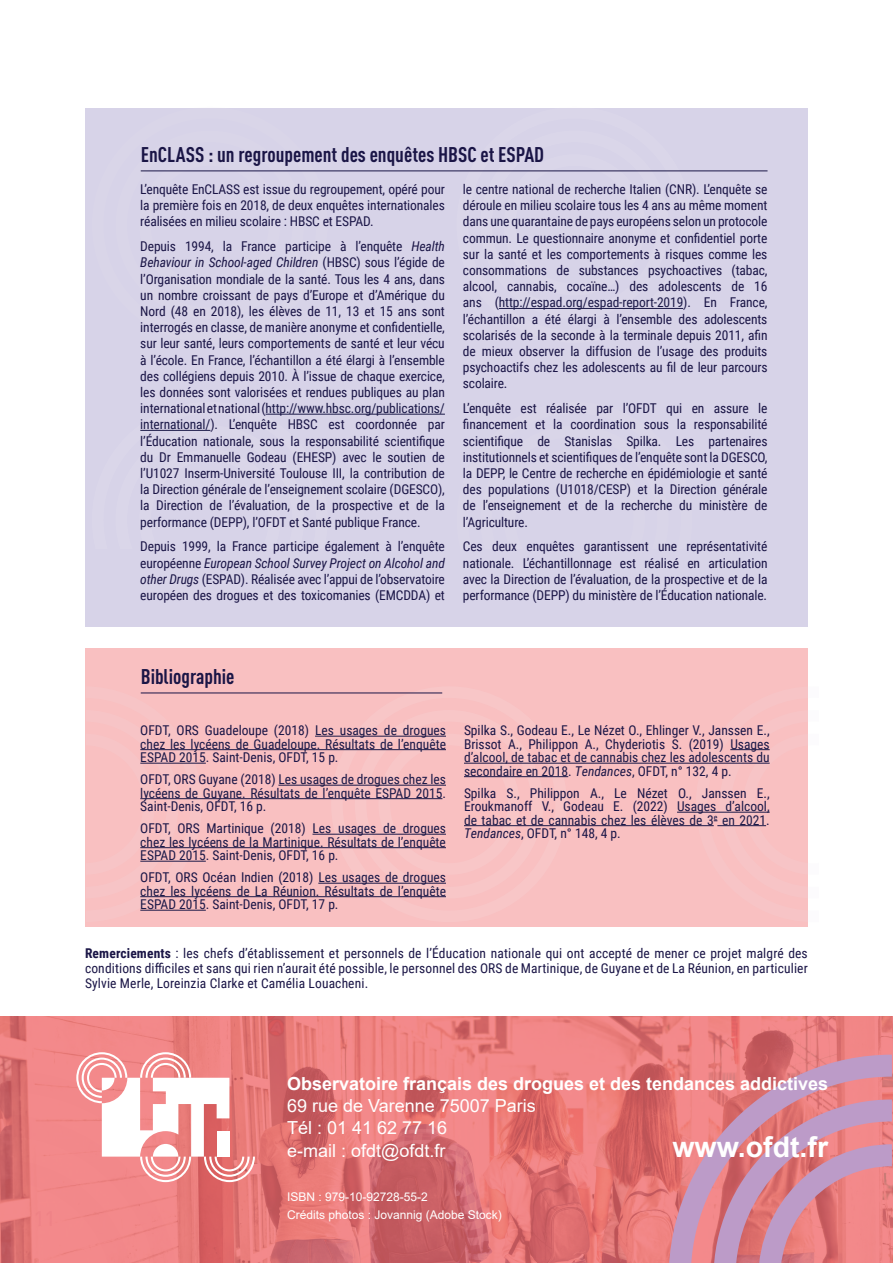
<style>
.page{position:relative;width:893px;height:1263px;background:#fff}
.page>*{position:absolute;margin:0;border:0;box-sizing:border-box;transform-origin:0 0}
.t1{font:700 28.5px "Arial";color:#fff}
.t2{font:700 condensed 21px "DIN Pro";color:#1a1546}
.t3{font:18px/22.2px "Arial";color:#fff}
.t4{font:700 18px "Arial";color:#fff}
.t5{font:13.5px/16.2px "Roboto Condensed";letter-spacing:-.01em;color:#1a1546;text-align:justify}
.t6{font:13.5px/13.5px "Roboto Condensed";color:#1b1948;text-align:justify}
.t7{font:12px/18px "Arial";color:#fff}
.s1{font-style:italic}
.s2{color:#1b1948}
.s3{color:#1a1546}
.s4{font-weight:700}
</style>
<div class="page">
<div style="left:85px;top:649px;width:723px;height:278px;background:#f9c0c1"></div>
<svg style="left:140px;top:692px;width:62px;height:218px"></svg>
<svg style="left:331px;top:692px;width:236px;height:206px"></svg>
<svg style="left:355px;top:710px;width:188px;height:188px"></svg>
<hr style="left:141px;top:693px;width:301px;height:1px;background:#1a1546">
<hr style="left:315px;top:736px;width:131px;height:1px;background:#1b1948">
<hr style="left:140px;top:749px;width:306px;height:1px;background:#1b1948">
<hr style="left:140px;top:763px;width:66px;height:1px;background:#1b1948">
<hr style="left:278px;top:785px;width:168px;height:1px;background:#1b1948">
<hr style="left:140px;top:798px;width:302px;height:1px;background:#1b1948">
<hr style="left:312px;top:834px;width:134px;height:1px;background:#1b1948">
<hr style="left:140px;top:847px;width:306px;height:1px;background:#1b1948">
<hr style="left:140px;top:861px;width:66px;height:1px;background:#1b1948">
<hr style="left:318px;top:883px;width:128px;height:1px;background:#1b1948">
<hr style="left:140px;top:896px;width:306px;height:1px;background:#1b1948">
<hr style="left:140px;top:910px;width:66px;height:1px;background:#1b1948">
<hr style="left:464px;top:763px;width:306px;height:1px;background:#1b1948">
<hr style="left:464px;top:776px;width:104px;height:1px;background:#1b1948">
<hr style="left:677px;top:812px;width:93px;height:1px;background:#1b1948">
<hr style="left:464px;top:825px;width:250px;height:1px;background:#1b1948">
<svg style="left:696px;top:749px;width:74px;height:78px"></svg>
<hr style="left:717px;top:825px;width:49px;height:1px;background:#1b1948">
<svg style="left:0;top:1016px;width:893px;height:247px;background:#e27576"></svg>
<svg style="left:0;top:1052px;width:255px;height:211px;background:#ed9292"></svg>
<svg style="left:669px;top:1055px;width:223px;height:208px;background:#db8592"></svg>
<svg style="left:713px;top:1099px;width:179px;height:164px;background:#d48697"></svg>
<div style="left:85px;top:108px;width:723px;height:519px;background:#d7d3e8"></div>
<svg style="left:140px;top:170px;width:164px;height:2px"></svg>
<svg style="left:480px;top:170px;width:189px;height:139px"></svg>
<hr style="left:141px;top:171px;width:626px;height:1px;background:#1a1546">
<hr style="left:266px;top:414px;width:179px;height:1px;background:#1b1948">
<hr style="left:140px;top:430px;width:70px;height:1px;background:#1b1948">
<hr style="left:499px;top:308px;width:184px;height:1px;background:#1b1948">
<h2 class="t2" style="left:141px;top:139px;width:405px">EnCLASS : un regroupement des enquêtes HBSC et ESPAD</h2>
<p class="t5" style="left:140px;top:181px;width:306px">L’enquête EnCLASS est issue du regroupement, opéré pour la première fois en 2018, de deux enquêtes internationales réalisées en milieu scolaire : HBSC et ESPAD.</p>
<p class="t5" style="left:140px;top:238px;width:306px">Depuis 1994, la France participe à l’enquête <span class="s1">Health Behaviour in School-aged Children</span> (HBSC) sous l’égide de l’Organisation mondiale de la santé. Tous les 4 ans, dans un nombre croissant de pays d’Europe et d’Amérique du Nord (48 en 2018), les élèves de 11, 13 et 15 ans sont interrogés en classe, de manière anonyme et confidentielle, sur leur santé, leurs comportements de santé et leur vécu à l’école. En France, l’échantillon a été élargi à l’ensemble des collégiens depuis 2010. À l’issue de chaque exercice, les données sont valorisées et rendues publiques au plan international et national (<span class="s2">http://www.hbsc.org/publications/ international/</span>). L’enquête HBSC est coordonnée par l’Éducation nationale, sous la responsabilité scientifique du Dr Emmanuelle Godeau (EHESP) avec le soutien de l’U1027 Inserm-Université Toulouse III, la contribution de la Direction générale de l’enseignement scolaire (DGESCO), la Direction de l’évaluation, de la prospective et de la performance (DEPP), l’OFDT et Santé publique France.</p>
<p class="t5" style="left:140px;top:538px;width:306px">Depuis 1999, la France participe également à l’enquête européenne <span class="s1">European School Survey Project on Alcohol and other Drugs</span> (ESPAD). Réalisée avec l’appui de l’observatoire européen des drogues et des toxicomanies (EMCDDA) et</p>
<p class="t5" style="left:463px;top:181px;width:306px">le centre national de recherche Italien (CNR). L’enquête se déroule en milieu scolaire tous les 4 ans au même moment dans une quarantaine de pays européens selon un protocole commun. Le questionnaire anonyme et confidentiel porte sur la santé et les comportements à risques comme les consommations de substances psychoactives (tabac, alcool, cannabis, cocaïne…) des adolescents de 16 ans (<span class="s2">http://espad.org/espad-report-2019</span>). En France, l’échantillon a été élargi à l’ensemble des adolescents scolarisés de la seconde à la terminale depuis 2011, afin de mieux observer la diffusion de l’usage des produits psychoactifs chez les adolescents au fil de leur parcours scolaire.</p>
<p class="t5" style="left:463px;top:400px;width:306px">L’enquête est réalisée par l’OFDT qui en assure le financement et la coordination sous la responsabilité scientifique de Stanislas Spilka. Les partenaires institutionnels et scientifiques de l’enquête sont la DGESCO, la DEPP, le Centre de recherche en épidémiologie et santé des populations (U1018/CESP) et la Direction générale de l’enseignement et de la recherche du ministère de l’Agriculture.</p>
<p class="t5" style="left:463px;top:538px;width:306px">Ces deux enquêtes garantissent une représentativité nationale. L’échantillonnage est réalisé en articulation avec la Direction de l’évaluation, de la prospective et de la performance (DEPP) du ministère de l’Éducation nationale.</p>
<h2 class="t2" style="left:141px;top:661px;width:95px">Bibliographie</h2>
<p class="t6" style="left:140px;top:723px;width:307px"><span class="s3">OFDT, ORS Guadeloupe (2018)</span> Les usages de drogues chez les lycéens de Guadeloupe. Résultats de l’enquête ESPAD 2015<span class="s3">. Saint-Denis, OFDT, 15 p.</span></p>
<p class="t6" style="left:140px;top:772px;width:307px"><span class="s3">OFDT, ORS Guyane (2018)</span> Les usages de drogues chez les lycéens de Guyane. Résultats de l’enquête ESPAD 2015<span class="s3">.<br>Saint-Denis, OFDT, 16 p.</span></p>
<p class="t6" style="left:140px;top:821px;width:307px"><span class="s3">OFDT, ORS Martinique (2018)</span> Les usages de drogues chez les lycéens de la Martinique. Résultats de l’enquête ESPAD 2015<span class="s3">. Saint-Denis, OFDT, 16 p.</span></p>
<p class="t6" style="left:140px;top:870px;width:307px"><span class="s3">OFDT, ORS Océan Indien (2018)</span> Les usages de drogues chez les lycéens de La Réunion. Résultats de l’enquête ESPAD 2015<span class="s3">. Saint-Denis, OFDT, 17 p.</span></p>
<p class="t5" style="left:464px;top:723px;width:307px;line-height:13.5px">Spilka S., Godeau E., Le Nézet O., Ehlinger V., Janssen E., Brissot A., Philippon A., Chyderiotis S. (2019) <span class="s2">Usages d’alcool, de tabac et de cannabis chez les adolescents du secondaire en 2018</span>. <span class="s1">Tendances</span>, OFDT, n° 132, 4 p.</p>
<p class="t5" style="left:464px;top:786px;width:307px;line-height:13.5px">Spilka S., Philippon A., Le Nézet O., Janssen E., Eroukmanoff V., Godeau E. (2022) <span class="s2">Usages d’alcool, de tabac et de cannabis chez les élèves de 3</span><sup>e</sup> <span class="s2">en 2021</span>.<br><span class="s1">Tendances</span>, OFDT, n° 148, 4 p.</p>
<p class="t5" style="left:85px;top:946px;width:724px;line-height:15px"><span class="s4">Remerciements</span> : les chefs d’établissement et personnels de l’Éducation nationale qui ont accepté de mener ce projet malgré des conditions difficiles et sans qui rien n’aurait été possible, le personnel des ORS de Martinique, de Guyane et de La Réunion, en particulier Sylvie Merle, Loreinzia Clarke et Camélia Louacheni.</p>
<h3 class="t4" style="left:287px;top:1071px;width:543px">Observatoire français des drogues et des tendances addictives</h3>
<h3 class="t3" style="left:287px;top:1094px;width:250px">69 rue de Varenne 75007 Paris<br>Tél : 01 41 62 77 16<br>e-mail : ofdt@ofdt.fr</h3>
<p class="t7" style="left:287px;top:1188px;width:216px">ISBN : 979-10-92728-55-2<br>Crédits photos : Jovannig (Adobe Stock)</p>
<h1 class="t1" style="left:672px;top:1127px;width:157px">www.ofdt.fr</h1>
</div>
